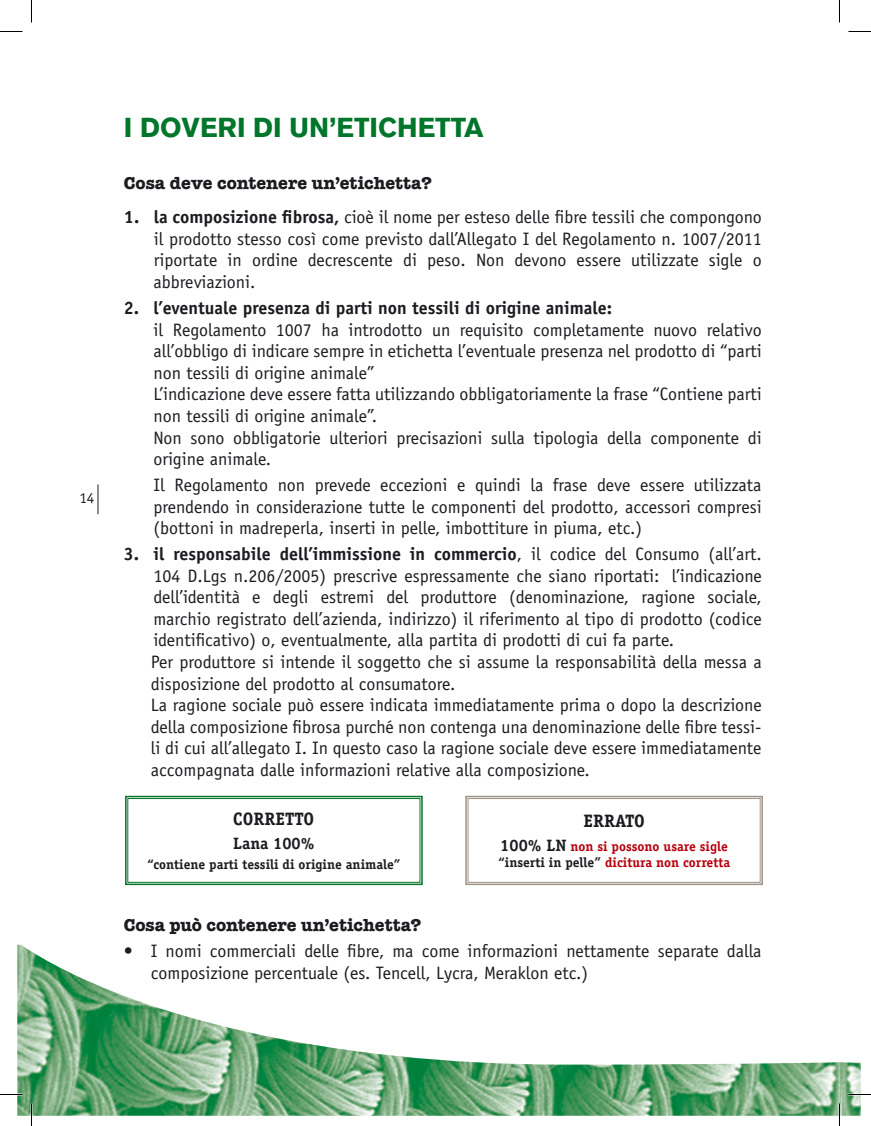
<style>
.page{position:relative;width:871px;height:1126px;background:#fff}
.page>*{position:absolute;margin:0;border:0;box-sizing:border-box;transform-origin:0 0}
.t1{font:900 27px "Akzidenz Grotesk";color:#00762a}
.t2{font:18px/21.6px "Officina Sans Std";color:#1b1c20}
.t3{font:700 18px "American Typewriter";color:#1b1c20}
.t4{font:700 18px "Officina Sans Std";color:#1b1c20}
.t5{font:700 18px "Officina Serif Std";color:#1b1c20}
.t6{font:700 16.5px "Officina Serif Std";color:#1b1c20}
.t7{font:15px "Officina Serif Std";color:#1b1c20}
.t8{font:700 13.5px/16.2px "Officina Serif Std";color:#b7000d}
.t9{font:700 13.5px "Officina Serif Std";color:#1b1c20}
.s1{font-weight:700}
.s2{font-size:16.5px;color:#1b1c20}
.s3{color:#1b1c20}
</style>
<div class="page">
<img style="left:17px;top:945px;width:822px;height:171px">
<hr style="left:98px;top:484px;width:1px;height:30px;background:#1b1c20">
<img style="left:839px;top:1062px;width:22px;height:54px">
<svg style="left:125px;top:795px;width:298px;height:91px"></svg>
<div style="left:128px;top:798px;width:292px;height:85px;border:1px solid #00762a"></div>
<svg style="left:465px;top:795px;width:298px;height:91px"></svg>
<div style="left:468px;top:798px;width:292px;height:85px;border:1px solid #9f9286"></div>
<hr style="left:838px;top:1103px;width:2px;height:23px;background:#fff">
<svg style="left:0;top:31px;width:22px;height:1px"></svg>
<svg style="left:848px;top:31px;width:23px;height:1px"></svg>
<svg style="left:0;top:1094px;width:22px;height:1px"></svg>
<svg style="left:848px;top:1094px;width:23px;height:1px"></svg>
<svg style="left:31px;top:0;width:1px;height:22px"></svg>
<svg style="left:31px;top:1103px;width:1px;height:23px"></svg>
<svg style="left:839px;top:0;width:1px;height:22px"></svg>
<svg style="left:839px;top:1103px;width:1px;height:23px"></svg>
<p class="t7" style="left:79px;top:490px;width:16px">14</p>
<h1 class="t1" style="left:124px;top:111px;width:361px">I DOVERI DI UN’ETICHETTA</h1>
<p class="t3" style="left:124px;top:167px;width:309px">Cosa deve contenere un’etichetta?</p>
<p class="t2" style="left:154px;top:206px;width:610px;text-align:justify;text-indent:-30px"><span class="s1">1. la composizione fibrosa,</span> cioè il nome per esteso delle fibre tessili che compongono il prodotto stesso così come previsto dall’Allegato I del Regolamento n. 1007/2011 riportate in ordine decrescente di peso. Non devono essere utilizzate sigle o abbreviazioni.</p>
<p class="t4" style="left:124px;top:297px;width:490px">2. l’eventuale presenza di parti non tessili di origine animale:</p>
<p class="t2" style="left:154px;top:319px;width:610px">il Regolamento 1007 ha introdotto un requisito completamente nuovo relativo all’obbligo di indicare sempre in etichetta l’eventuale presenza nel prodotto di “parti non tessili di origine animale”<br>L’indicazione deve essere fatta utilizzando obbligatoriamente la frase “Contiene parti non tessili di origine animale”.<br>Non sono obbligatorie ulteriori precisazioni sulla tipologia della componente di origine animale.</p>
<p class="t2" style="left:154px;top:474px;width:609px;text-align:justify">Il Regolamento non prevede eccezioni e quindi la frase deve essere utilizzata prendendo in considerazione tutte le componenti del prodotto, accessori compresi (bottoni in madreperla, inserti in pelle, imbottiture in piuma, etc.)</p>
<p class="t2" style="left:151px;top:543px;width:612px;text-indent:-27px"><span class="s1">3. il responsabile dell’immissione in commercio</span>, il codice del Consumo (all’art.<br>104 D.Lgs n.206/2005) prescrive espressamente che siano riportati: l’indicazione dell’identità e degli estremi del produttore (denominazione, ragione sociale, marchio registrato dell’azienda, indirizzo) il riferimento al tipo di prodotto (codice identificativo) o, eventualmente, alla partita di prodotti di cui fa parte.<br>Per produttore si intende il soggetto che si assume la responsabilità della messa a disposizione del prodotto al consumatore.<br>La ragione sociale può essere indicata immediatamente prima o dopo la descrizione della composizione fibrosa purché non contenga una denominazione delle fibre tessi&shy;li di cui all’allegato I. In questo caso la ragione sociale deve essere immediatamente accompagnata dalle informazioni relative alla composizione.</p>
<p class="t5" style="left:233px;top:807px;width:82px">CORRETTO</p>
<p class="t6" style="left:233px;top:833px;width:83px">Lana 100%</p>
<p class="t9" style="left:147px;top:856px;width:255px">“contiene parti tessili di origine animale”</p>
<p class="t5" style="left:583px;top:809px;width:63px">ERRATO</p>
<p class="t8" style="left:498px;top:838px;width:233px"><span class="s2">100% LN</span> non si possono usare sigle <span class="s3">“inserti in pelle”</span> dicitura non corretta</p>
<p class="t3" style="left:124px;top:910px;width:299px">Cosa può contenere un’etichetta?</p>
<p class="t2" style="left:151px;top:940px;width:612px;text-indent:-27px">• I nomi commerciali delle fibre, ma come informazioni nettamente separate dalla composizione percentuale (es. Tencell, Lycra, Meraklon etc.)</p>
</div>
